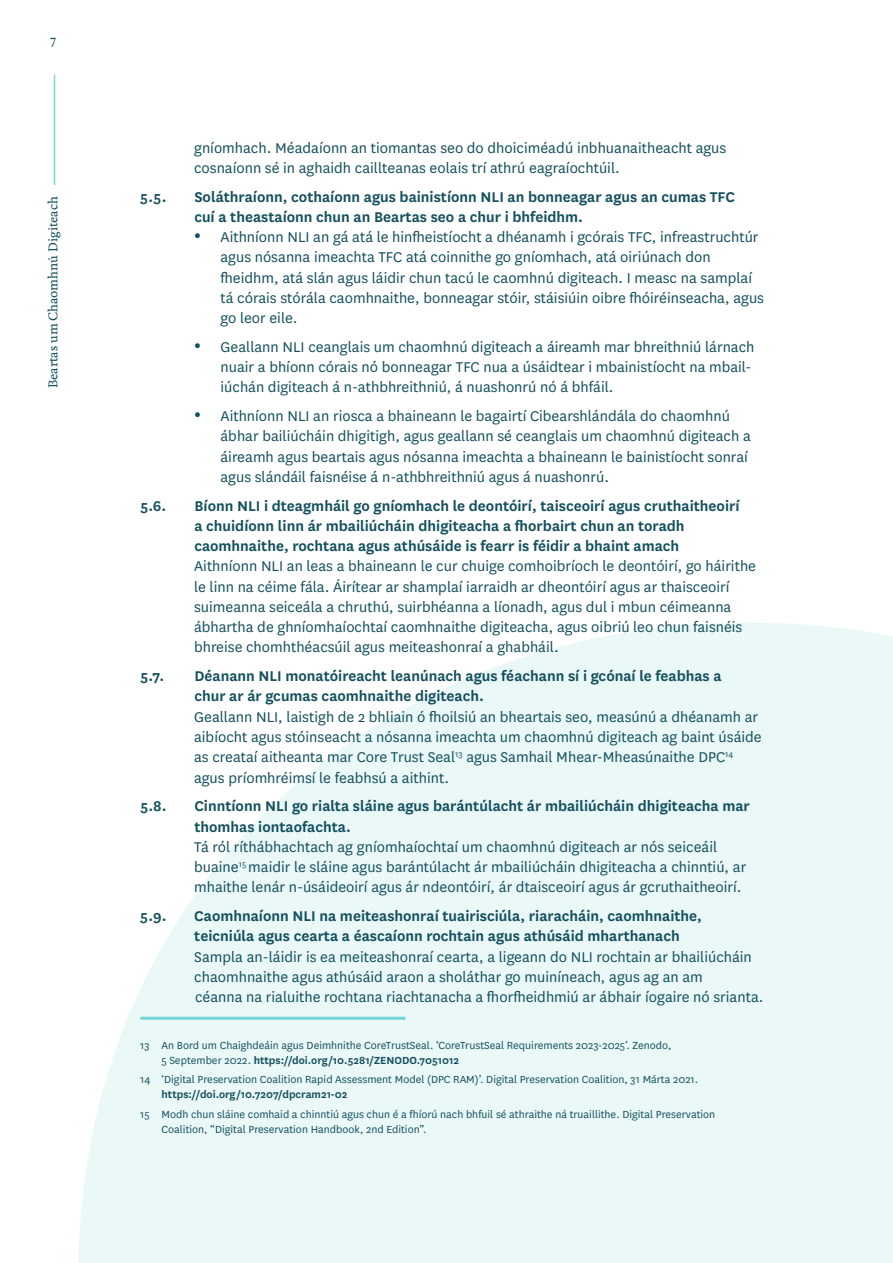
<style>
.page{position:relative;width:893px;height:1263px;background:#fff}
.page>*{position:absolute;margin:0;border:0;box-sizing:border-box;transform-origin:0 0}
.t1{font:16.5px/20.2px "National";color:#14505e}
.t2{font:600 16.5px/20.2px "National";color:#14505e}
.t3{font:12px/15px "National";color:#14505e}
.t4{font:600 12px "National";color:#14505e}
.t5{font:500 12px "Feijoa";color:#14505e}
.s1{font-weight:600}
</style>
<div class="page">
<hr style="left:54px;top:74px;width:1px;height:111px;background:#7ed6d4">
<svg style="left:78px;top:623px;width:815px;height:640px;fill:#ebf8f8"></svg>
<hr style="left:140px;top:1017px;width:265px;height:3px;background:#73d4d4">
<p class="t5" style="left:50px;top:32px;width:8px">7</p>
<p class="t5" style="left:45px;top:388px;width:193px;rotate:-90deg">Beartas um Chaomhnú Digiteach</p>
<p class="t1" style="left:194px;top:137px;width:534px">gníomhach. Méadaíonn an tiomantas seo do dhoiciméadú inbhuanaitheacht agus cosnaíonn sé in aghaidh caillteanas eolais trí athrú eagraíochtúil.</p>
<p class="t2" style="left:140px;top:185px;width:28px">5.5.</p>
<p class="t2" style="left:194px;top:185px;width:542px">Soláthraíonn, cothaíonn agus bainistíonn NLI an bonneagar agus an cumas TFC cuí a theastaíonn chun an Beartas seo a chur i bhfeidhm.</p>
<p class="t1" style="left:221px;top:226px;width:545px;text-indent:-27px">• Aithníonn NLI an gá atá le hinfheistíocht a dhéanamh i gcórais TFC, infreastruchtúr agus nósanna imeachta TFC atá coinnithe go gníomhach, atá oiriúnach don fheidhm, atá slán agus láidir chun tacú le caomhnú digiteach. I measc na samplaí tá córais stórála caomhnaithe, bonneagar stóir, stáisiúin oibre fhóiréinseacha, agus go leor eile.</p>
<p class="t1" style="left:221px;top:336px;width:535px;text-indent:-27px">• Geallann NLI ceanglais um chaomhnú digiteach a áireamh mar bhreithniú lárnach nuair a bhíonn córais nó bonneagar TFC nua a úsáidtear i mbainistíocht na mbail&shy;iúchán digiteach á n-athbhreithniú, á nuashonrú nó á bhfáil.</p>
<p class="t1" style="left:221px;top:405px;width:532px;text-indent:-27px">• Aithníonn NLI an riosca a bhaineann le bagairtí Cibearshlándála do chaomhnú ábhar bailiúcháin dhigitigh, agus geallann sé ceanglais um chaomhnú digiteach a áireamh agus beartais agus nósanna imeachta a bhaineann le bainistíocht sonraí agus slándáil faisnéise á n-athbhreithniú agus á nuashonrú.</p>
<p class="t2" style="left:140px;top:494px;width:27px">5.6.</p>
<p class="t2" style="left:194px;top:494px;width:547px">Bíonn NLI i dteagmháil go gníomhach le deontóirí, taisceoirí agus cruthaitheoirí a chuidíonn linn ár mbailiúcháin dhigiteacha a fhorbairt chun an toradh caomhnaithe, rochtana agus athúsáide is fearr is féidir a bhaint amach</p>
<p class="t1" style="left:194px;top:555px;width:563px">Aithníonn NLI an leas a bhaineann le cur chuige comhoibríoch le deontóirí, go háirithe le linn na céime fála. Áirítear ar shamplaí iarraidh ar dheontóirí agus ar thaisceoirí suimeanna seiceála a chruthú, suirbhéanna a líonadh, agus dul i mbun céimeanna ábhartha de ghníomhaíochtaí caomhnaithe digiteacha, agus oibriú leo chun faisnéis bhreise chomhthéacsúil agus meiteashonraí a ghabháil.</p>
<p class="t2" style="left:140px;top:665px;width:25px">5.7.</p>
<p class="t2" style="left:194px;top:665px;width:529px">Déanann NLI monatóireacht leanúnach agus féachann sí i gcónaí le feabhas a chur ar ár gcumas caomhnaithe digiteach.</p>
<p class="t1" style="left:194px;top:706px;width:569px">Geallann NLI, laistigh de 2 bhliain ó fhoilsiú an bheartais seo, measúnú a dhéanamh ar aibíocht agus stóinseacht a nósanna imeachta um chaomhnú digiteach ag baint úsáide as creataí aitheanta mar Core Trust Seal<sup>13</sup> agus Samhail Mhear-Mheasúnaithe DPC<sup>14 </sup>agus príomhréimsí le feabhsú a aithint.</p>
<p class="t2" style="left:140px;top:795px;width:28px">5.8.</p>
<p class="t2" style="left:194px;top:795px;width:557px">Cinntíonn NLI go rialta sláine agus barántúlacht ár mbailiúcháin dhigiteacha mar thomhas iontaofachta.</p>
<p class="t1" style="left:194px;top:836px;width:554px">Tá ról ríthábhachtach ag gníomhaíochtaí um chaomhnú digiteach ar nós seiceáil buaine<sup>15</sup> maidir le sláine agus barántúlacht ár mbailiúcháin dhigiteacha a chinntiú, ar mhaithe lenár n-úsáideoirí agus ár ndeontóirí, ár dtaisceoirí agus ár gcruthaitheoirí.</p>
<p class="t2" style="left:140px;top:905px;width:28px">5.9.</p>
<p class="t2" style="left:194px;top:905px;width:509px">Caomhnaíonn NLI na meiteashonraí tuairisciúla, riaracháin, caomhnaithe, teicniúla agus cearta a éascaíonn rochtain agus athúsáid mharthanach</p>
<p class="t1" style="left:194px;top:946px;width:571px">Sampla an-láidir is ea meiteashonraí cearta, a ligeann do NLI rochtain ar bhailiúcháin chaomhnaithe agus athúsáid araon a sholáthar go muiníneach, agus ag an am<br>céanna na rialuithe rochtana riachtanacha a fhorfheidhmiú ar ábhair íogaire nó srianta.</p>
<p class="t3" style="left:162px;top:1037px;width:511px;text-indent:-21px">13 An Bord um Chaighdeáin agus Deimhnithe CoreTrustSeal. ‘CoreTrustSeal Requirements 2023-2025’. Zenodo,<br>5 September 2022. <span class="s1">https://doi.org/10.5281/ZENODO.7051012</span></p>
<p class="t3" style="left:140px;top:1072px;width:559px">14 ‘Digital Preservation Coalition Rapid Assessment Model (DPC RAM)’. Digital Preservation Coalition, 31 Márta 2021.</p>
<p class="t4" style="left:162px;top:1086px;width:187px">https://doi.org/10.7207/dpcram21-02</p>
<p class="t3" style="left:162px;top:1106px;width:555px;text-indent:-21px">15 Modh chun sláine comhaid a chinntiú agus chun é a fhíorú nach bhfuil sé athraithe ná truaillithe. Digital Preservation<br>Coalition, “Digital Preservation Handbook, 2nd Edition”.</p>
</div>
